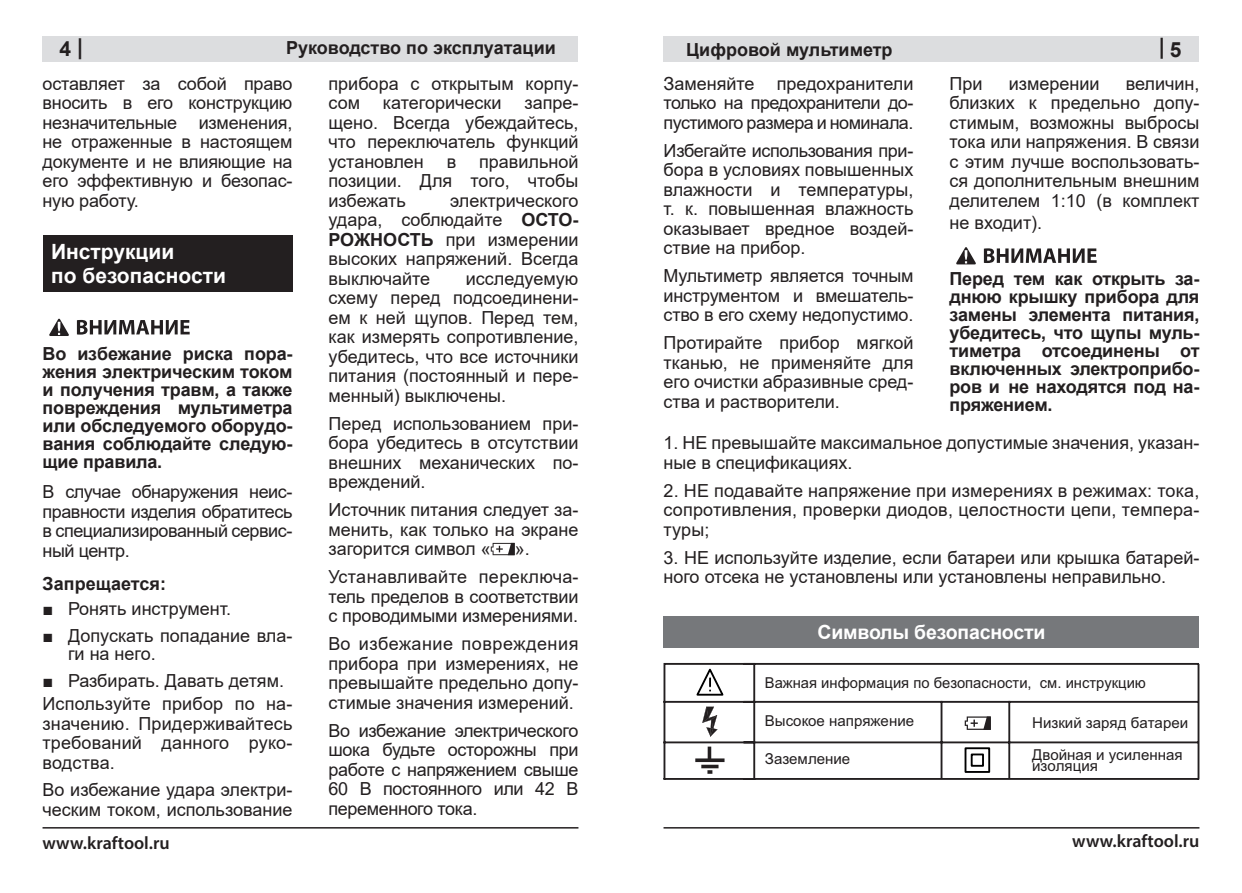
<style>
.page{position:relative;width:1242px;height:893px;background:#fff}
.page>*{position:absolute;margin:0;border:0;box-sizing:border-box;transform-origin:0 0}
.PosleSpis{font:700 21px/24px "Arial";color:#fff}
.t1{font:700 21px "Arial";color:#231f20}
.t2{font:700 21px "Myriad Pro";color:#231f20}
.t3{font:700 19.5px "Arial";letter-spacing:-.01em;color:#fff}
.PosleSpis-2{font:18px/19.5px "Arial";color:#231f20;text-align:justify}
.PosleSpis-3{font:700 18px/18px "Arial";letter-spacing:-.01em;color:#231f20;text-align:justify}
.t4{font:600 18px "Myriad Pro";color:#231f20}
.t5{font:15px/31.8px "Arial";color:#231f20}
.s1{font-family:"Myriad Pro"}
.s2{font-family:"Times New Roman"}
.s3{font-weight:700}
</style>
<div class="page">
<div style="left:43px;top:36px;width:535px;height:26px;background:#dcdddf"></div>
<div style="left:663px;top:36px;width:536px;height:26px;background:#dcdddf"></div>
<hr style="left:663px;top:827px;width:536px;height:2px;background:#231f20">
<hr style="left:43px;top:827px;width:535px;height:2px;background:#231f20">
<div style="left:43px;top:236px;width:249px;height:56px;background:#231f20"></div>
<svg style="left:49px;top:318px;width:20px;height:18px"></svg>
<svg style="left:77px;top:320px;width:113px;height:15px"></svg>
<svg style="left:491px;top:543px;width:23px;height:12px"></svg>
<svg style="left:956px;top:247px;width:20px;height:17px"></svg>
<svg style="left:984px;top:248px;width:112px;height:15px"></svg>
<div style="left:663px;top:617px;width:536px;height:31px;background:#76787b"></div>
<svg style="left:663px;top:663px;width:536px;height:117px"></svg>
<svg style="left:694px;top:667px;width:31px;height:30px"></svg>
<svg style="left:702px;top:707px;width:15px;height:30px"></svg>
<svg style="left:695px;top:747px;width:29px;height:27px"></svg>
<svg style="left:963px;top:746px;width:28px;height:28px"></svg>
<svg style="left:964px;top:716px;width:26px;height:14px"></svg>
<p class="t1" style="left:59px;top:34px;width:25px">4 <span class="s1">|</span></p>
<p class="PosleSpis-3" style="left:286px;top:39px;width:271px">Руководство по эксплуатации</p>
<p class="PosleSpis-3" style="left:686px;top:40px;width:208px">Цифровой мультиметр</p>
<p class="t2" style="left:1164px;top:64px;width:7px;rotate:-180deg">|</p>
<p class="t1" style="left:1170px;top:35px;width:13px">5</p>
<p class="PosleSpis-2" style="left:43px;top:73px;width:251px">оставляет за собой право вносить в его конструкцию незначительные изменения, не отраженные в настоящем документе и не влияющие на его эффективную и безопас&shy;ную работу.</p>
<p class="PosleSpis" style="left:51px;top:240px;width:176px">Инструкции<br>по безопасности</p>
<p class="PosleSpis-3" style="left:43px;top:344px;width:251px">Во избежание риска пора&shy;жения электрическим током и получения травм, а также повреждения мультиметра или обследуемого оборудо&shy;вания соблюдайте следую&shy;щие правила.</p>
<p class="PosleSpis-2" style="left:43px;top:482px;width:251px">В случае обнаружения неис&shy;правности изделия обратитесь в специализированный сервис&shy;ный центр.</p>
<p class="PosleSpis-3" style="left:43px;top:575px;width:125px">Запрещается:</p>
<p class="PosleSpis-2" style="left:43px;top:599px;width:190px"><span class="s2">■</span> Ронять инструмент.</p>
<p class="PosleSpis-2" style="left:68px;top:626px;width:226px;line-height:18px;text-indent:-26px"><span class="s2">■</span> Допускать попадание вла&shy;ги на него.</p>
<p class="PosleSpis-2" style="left:43px;top:671px;width:243px"><span class="s2">■</span> Разбирать. Давать детям.</p>
<p class="PosleSpis-2" style="left:43px;top:694px;width:251px">Используйте прибор по на&shy;значению. Придерживайтесь требований данного руко&shy;водства.</p>
<p class="PosleSpis-2" style="left:43px;top:780px;width:251px">Во избежание удара электри&shy;ческим током, использование</p>
<p class="PosleSpis-2" style="left:328px;top:73px;width:251px">прибора с открытым корпу&shy;сом</p>
<p class="PosleSpis-2" style="left:328px;top:93px;width:251px;text-indent:196px">запре&shy;щено. Всегда убеждайтесь, что переключатель функций установлен</p>
<p class="PosleSpis-2" style="left:383px;top:93px;width:120px">категорически</p>
<p class="PosleSpis-2" style="left:328px;top:151px;width:251px;text-indent:151px">правильной позиции. Для того, чтобы избежать</p>
<p class="PosleSpis-2" style="left:447px;top:151px;width:11px">в</p>
<p class="PosleSpis-2" style="left:328px;top:190px;width:251px;text-indent:122px">электрического удара, соблюдайте <span class="s3">ОСТО-РОЖНОСТЬ</span> при измерении высоких напряжений. Всегда выключайте</p>
<p class="PosleSpis-2" style="left:328px;top:268px;width:251px;text-indent:137px">исследуемую схему перед подсоединени&shy;ем к ней щупов. Перед тем, как измерять сопротивление, убедитесь, что все источники питания (постоянный и пере&shy;менный) выключены.</p>
<p class="PosleSpis-2" style="left:328px;top:413px;width:251px">Перед использованием при&shy;бора убедитесь в отсутствии внешних механических по&shy;вреждений.</p>
<p class="PosleSpis-2" style="left:328px;top:500px;width:251px">Источник питания следует за&shy;менить, как только на экране загорится символ «</p>
<p class="PosleSpis-2" style="left:514px;top:539px;width:17px">».</p>
<p class="PosleSpis-2" style="left:328px;top:567px;width:251px">Устанавливайте переключа&shy;тель пределов в соответствии с проводимыми измерениями.</p>
<p class="PosleSpis-2" style="left:328px;top:634px;width:251px">Во избежание повреждения прибора при измерениях, не превышайте предельно допу&shy;стимые значения измерений.</p>
<p class="PosleSpis-2" style="left:328px;top:720px;width:251px">Во избежание электрического шока будьте осторожны при работе с напряжением свыше 60 В постоянного или 42 В переменного тока.</p>
<p class="PosleSpis-2" style="left:663px;top:73px;width:251px">Заменяйте предохранители только на предохранители до&shy;пустимого размера и номинала.</p>
<p class="PosleSpis-2" style="left:663px;top:140px;width:251px">Избегайте использования при&shy;бора в условиях повышенных влажности и температуры, т. к. повышенная влажность оказывает вредное воздей&shy;ствие на прибор.</p>
<p class="PosleSpis-2" style="left:663px;top:266px;width:251px">Мультиметр является точным инструментом и вмешатель&shy;ство в его схему недопустимо.</p>
<p class="PosleSpis-2" style="left:663px;top:333px;width:251px">Протирайте прибор мягкой тканью, не применяйте для его очистки абразивные сред&shy;ства и растворители.</p>
<p class="PosleSpis-2" style="left:949px;top:73px;width:35px">При</p>
<p class="PosleSpis-2" style="left:1008px;top:73px;width:92px">измерении</p>
<p class="PosleSpis-2" style="left:949px;top:73px;width:251px;text-indent:176px">величин, близких к предельно допу&shy;стимым, возможны выбросы тока или напряжения. В связи с этим лучше воспользовать&shy;ся дополнительным внешним делителем 1:10 (в комплект</p>
<p class="PosleSpis-2" style="left:949px;top:212px;width:94px">не входит).</p>
<p class="PosleSpis-3" style="left:949px;top:270px;width:251px">Перед тем как открыть за&shy;днюю крышку прибора для замены элемента питания, убедитесь, что щупы муль&shy;тиметра отсоединены от включенных электроприбо&shy;ров и не находятся под на&shy;пряжением.</p>
<p class="PosleSpis-2" style="left:663px;top:433px;width:537px">1. НЕ превышайте максимальное допустимые значения, указан&shy;ные в спецификациях.</p>
<p class="PosleSpis-2" style="left:663px;top:481px;width:537px">2. НЕ подавайте напряжение при измерениях в режимах: тока, сопротивления, проверки диодов, целостности цепи, темпера&shy;туры;</p>
<p class="PosleSpis-2" style="left:663px;top:548px;width:537px">3. НЕ используйте изделие, если батареи или крышка батарей&shy;ного отсека не установлены или установлены неправильно.</p>
<p class="t3" style="left:817px;top:619px;width:229px">Символы безопасности</p>
<p class="t5" style="left:765px;top:666px;width:382px">Важная информация по безопасности, см. инструкцию</p>
<p class="t5" style="left:765px;top:704px;width:151px">Высокое напряжение</p>
<p class="t5" style="left:765px;top:743px;width:87px">Заземление</p>
<p class="t5" style="left:1032px;top:707px;width:157px">Низкий заряд батареи<br>Двойная и усиленная</p>
<p class="t5" style="left:1032px;top:750px;width:67px">изоляция</p>
<p class="t4" style="left:43px;top:831px;width:129px">www.kraftool.ru</p>
<p class="t4" style="left:1072px;top:829px;width:129px">www.kraftool.ru</p>
</div>
